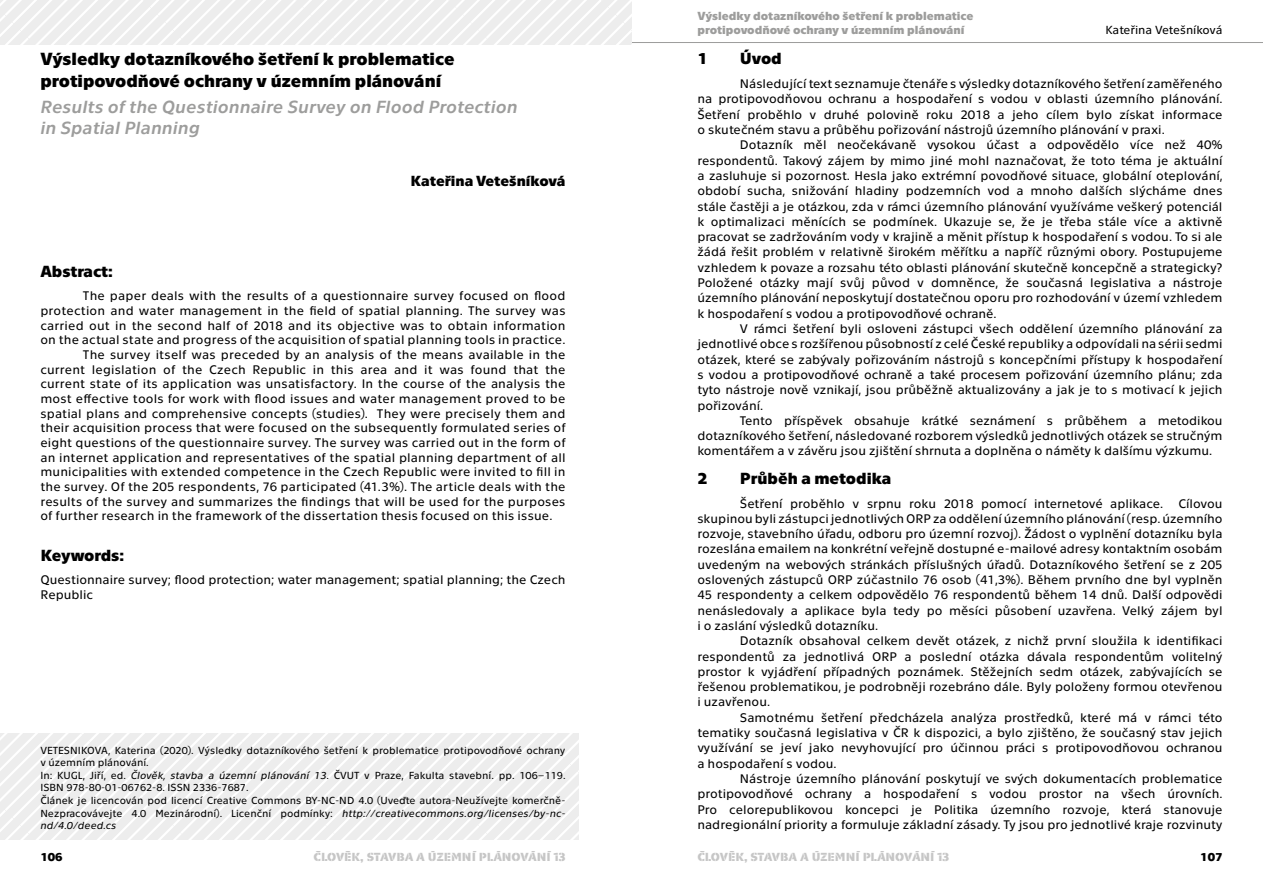
<style>
.page{position:relative;width:1263px;height:893px;background:#fff}
.page>*{position:absolute;margin:0;border:0;box-sizing:border-box;transform-origin:0 0}
.t1{font:700 18px/21.6px "Technika";color:#000}
.t2{font:italic 18px/21.6px "Technika";color:#9d9d9c}
.t3{font:700 16.5px "Technika";color:#000}
.t4{font:700 15px "Technika";color:#000}
.t5{font:12.75px/15.3px "Technika";letter-spacing:.01em;color:#000;text-align:justify}
.t6{font:700 12px/14.4px "Technika";color:#9d9d9c}
.t7{font:700 12px "Technika Stencil";color:#c6c6c6}
.t8{font:12px "Technika";color:#000}
.t9{font:700 12px "Technika";color:#000}
.t10{font:10.5px/12.6px "Technika";color:#000}
.s1{font-style:italic}
</style>
<div class="page">
<hr style="left:632px;top:42px;width:631px;height:1px;background:#9d9d9c">
<svg style="left:0;top:733px;width:578px;height:107px;fill:#ededed"></svg>
<svg style="left:0;top:0;width:631px;height:45px;fill:#ededed"></svg>
<h1 class="t1" style="left:40px;top:47px;width:416px">Výsledky dotazníkového šetření k problematice protipovodňové ochrany v územním plánování</h1>
<h1 class="t2" style="left:40px;top:95px;width:479px">Results of the Questionnaire Survey on Flood Protection in Spatial Planning</h1>
<p class="t4" style="left:411px;top:171px;width:157px">Kateřina Vetešníková</p>
<p class="t3" style="left:40px;top:260px;width:74px">Abstract:</p>
<p class="t5" style="left:83px;top:287px;width:484px">The paper deals with the results of a questionnaire survey focused on flood</p>
<p class="t5" style="left:40px;top:302px;width:527px">protection and water management in the field of spatial planning. The survey was</p>
<p class="t5" style="left:40px;top:317px;width:527px">carried out in the second half of 2018 and its objective was to obtain information</p>
<p class="t5" style="left:40px;top:331px;width:527px">on the actual state and progress of the acquisition of spatial planning tools in practice.</p>
<p class="t5" style="left:83px;top:346px;width:484px">The survey itself was preceded by an analysis of the means available in the</p>
<p class="t5" style="left:40px;top:361px;width:527px">current legislation of the Czech Republic in this area and it was found that the</p>
<p class="t5" style="left:40px;top:375px;width:527px">current state of its application was unsatisfactory. In the course of the analysis the</p>
<p class="t5" style="left:40px;top:390px;width:527px">most effective tools for work with flood issues and water management proved to be</p>
<p class="t5" style="left:40px;top:405px;width:527px">spatial plans and comprehensive concepts (studies). They were precisely them and</p>
<p class="t5" style="left:40px;top:419px;width:527px">their acquisition process that were focused on the subsequently formulated series of</p>
<p class="t5" style="left:40px;top:434px;width:527px">eight questions of the questionnaire survey. The survey was carried out in the form of</p>
<p class="t5" style="left:40px;top:449px;width:527px">an internet application and representatives of the spatial planning department of all</p>
<p class="t5" style="left:40px;top:463px;width:527px">municipalities with extended competence in the Czech Republic were invited to fill in</p>
<p class="t5" style="left:40px;top:478px;width:527px">the survey. Of the 205 respondents, 76 participated (41.3%). The article deals with the</p>
<p class="t5" style="left:40px;top:493px;width:527px">results of the survey and summarizes the findings that will be used for the purposes</p>
<p class="t5" style="left:40px;top:507px;width:514px">of further research in the framework of the dissertation thesis focused on this issue.</p>
<p class="t3" style="left:40px;top:544px;width:85px">Keywords:</p>
<p class="t5" style="left:40px;top:572px;width:527px;line-height:14.7px">Questionnaire survey; flood protection; water management; spatial planning; the Czech<br>Republic</p>
<p class="t10" style="left:40px;top:743px;width:527px">VETESNIKOVA, Katerina (2020). Výsledky dotazníkového šetření k problematice protipovodňové ochrany v územním plánování.<br>In: KUGL, Jiří, ed. <span class="s1">Člověk, stavba a územní plánování 13</span>. ČVUT v Praze, Fakulta stavební. pp. 106–119.<br>ISBN 978-80-01-06762-8. ISSN 2336-7687.<br>Článek je licencován pod licencí Creative Commons BY-NC-ND 4.0 (Uveďte autora-Neužívejte komerčně-Nezpracovávejte 4.0 Mezinárodní). Licenční podmínky: <span class="s1">http://creativecommons.org/licenses/by-nc&shy;nd/4.0/deed.cs</span></p>
<p class="t6" style="left:697px;top:7px;width:278px">Výsledky dotazníkového šetření k problematice protipovodňové ochrany v územním plánování</p>
<p class="t8" style="left:1105px;top:22px;width:119px">Kateřina Vetešníková</p>
<p class="t3" style="left:697px;top:47px;width:12px">1</p>
<p class="t3" style="left:740px;top:47px;width:43px">Úvod</p>
<p class="t5" style="left:697px;top:75px;width:527px;text-indent:43px">Následující text seznamuje čtenáře s výsledky dotazníkového šetření zaměřeného na protipovodňovou ochranu a hospodaření s vodou v oblasti územního plánování.<br>Šetření proběhlo v druhé polovině roku 2018 a jeho cílem bylo získat informace o skutečném stavu a průběhu pořizování nástrojů územního plánování v praxi.</p>
<p class="t5" style="left:697px;top:136px;width:527px;text-indent:43px">Dotazník měl neočekávaně vysokou účast a odpovědělo více než 40% respondentů. Takový zájem by mimo jiné mohl naznačovat, že toto téma je aktuální a zasluhuje si pozornost. Hesla jako extrémní povodňové situace, globální oteplování, období sucha, snižování hladiny podzemních vod a mnoho dalších slýcháme dnes stále častěji a je otázkou, zda v rámci územního plánování využíváme veškerý potenciál k optimalizaci měnících se podmínek. Ukazuje se, že je třeba stále více a aktivně pracovat se zadržováním vody v krajině a měnit přístup k hospodaření s vodou. To si ale žádá řešit problém v relativně širokém měřítku a napříč různými obory. Postupujeme vzhledem k povaze a rozsahu této oblasti plánování skutečně koncepčně a strategicky?<br>Položené otázky mají svůj původ v domněnce, že současná legislativa a nástroje územního plánování neposkytují dostatečnou oporu pro rozhodování v území vzhledem k hospodaření s vodou a protipovodňové ochraně.</p>
<p class="t5" style="left:697px;top:320px;width:527px;text-indent:43px">V rámci šetření byli osloveni zástupci všech oddělení územního plánování za jednotlivé obce s rozšířenou působností z celé České republiky a odpovídali na sérii sedmi otázek, které se zabývaly pořizováním nástrojů s koncepčními přístupy k hospodaření s vodou a protipovodňové ochraně a také procesem pořizování územního plánu; zda tyto nástroje nově vznikají, jsou průběžně aktualizovány a jak je to s motivací k jejich pořizování.</p>
<p class="t5" style="left:697px;top:412px;width:527px;text-indent:43px">Tento příspěvek obsahuje krátké seznámení s průběhem a metodikou dotazníkového šetření, následované rozborem výsledků jednotlivých otázek se stručným komentářem a v závěru jsou zjištění shrnuta a doplněna o náměty k dalšímu výzkumu.</p>
<p class="t3" style="left:697px;top:466px;width:12px">2</p>
<p class="t3" style="left:740px;top:466px;width:153px">Průběh a metodika</p>
<p class="t5" style="left:697px;top:495px;width:527px;text-indent:43px">Šetření proběhlo v srpnu roku 2018 pomocí internetové aplikace. Cílovou skupinou byli zástupci jednotlivých ORP za oddělení územního plánování (resp. územního rozvoje, stavebního úřadu, odboru pro územní rozvoj). Žádost o vyplnění dotazníku byla rozeslána emailem na konkrétní veřejně dostupné e-mailové adresy kontaktním osobám uvedeným na webových stránkách příslušných úřadů. Dotazníkového šetření se z 205 oslovených zástupců ORP zúčastnilo 76 osob (41,3%). Během prvního dne byl vyplněn 45 respondenty a celkem odpovědělo 76 respondentů během 14 dnů. Další odpovědi nenásledovaly a aplikace byla tedy po měsíci působení uzavřena. Velký zájem byl i o zaslání výsledků dotazníku.</p>
<p class="t5" style="left:697px;top:632px;width:527px;text-indent:43px">Dotazník obsahoval celkem devět otázek, z nichž první sloužila k identifikaci respondentů za jednotlivá ORP a poslední otázka dávala respondentům volitelný prostor k vyjádření případných poznámek. Stěžejních sedm otázek, zabývajících se řešenou problematikou, je podrobněji rozebráno dále. Byly položeny formou otevřenou i uzavřenou.</p>
<p class="t5" style="left:697px;top:709px;width:527px;text-indent:43px">Samotnému šetření předcházela analýza prostředků, které má v rámci této tematiky současná legislativa v ČR k dispozici, a bylo zjištěno, že současný stav jejich využívání se jeví jako nevyhovující pro účinnou práci s protipovodňovou ochranou a hospodaření s vodou.</p>
<p class="t5" style="left:697px;top:770px;width:527px;text-indent:43px">Nástroje územního plánování poskytují ve svých dokumentacích problematice protipovodňové ochrany a hospodaření s vodou prostor na všech úrovních.<br>Pro celorepublikovou koncepci je Politika územního rozvoje, která stanovuje nadregionální priority a formuluje základní zásady. Ty jsou pro jednotlivé kraje rozvinuty</p>
<p class="t9" style="left:40px;top:848px;width:24px">106</p>
<p class="t7" style="left:314px;top:850px;width:253px">ČLOVĚK, STAVBA A ÚZEMNÍ PLÁNOVÁNÍ 13</p>
<p class="t7" style="left:697px;top:850px;width:253px">ČLOVĚK, STAVBA A ÚZEMNÍ PLÁNOVÁNÍ 13</p>
<p class="t9" style="left:1200px;top:848px;width:24px">107</p>
</div>
